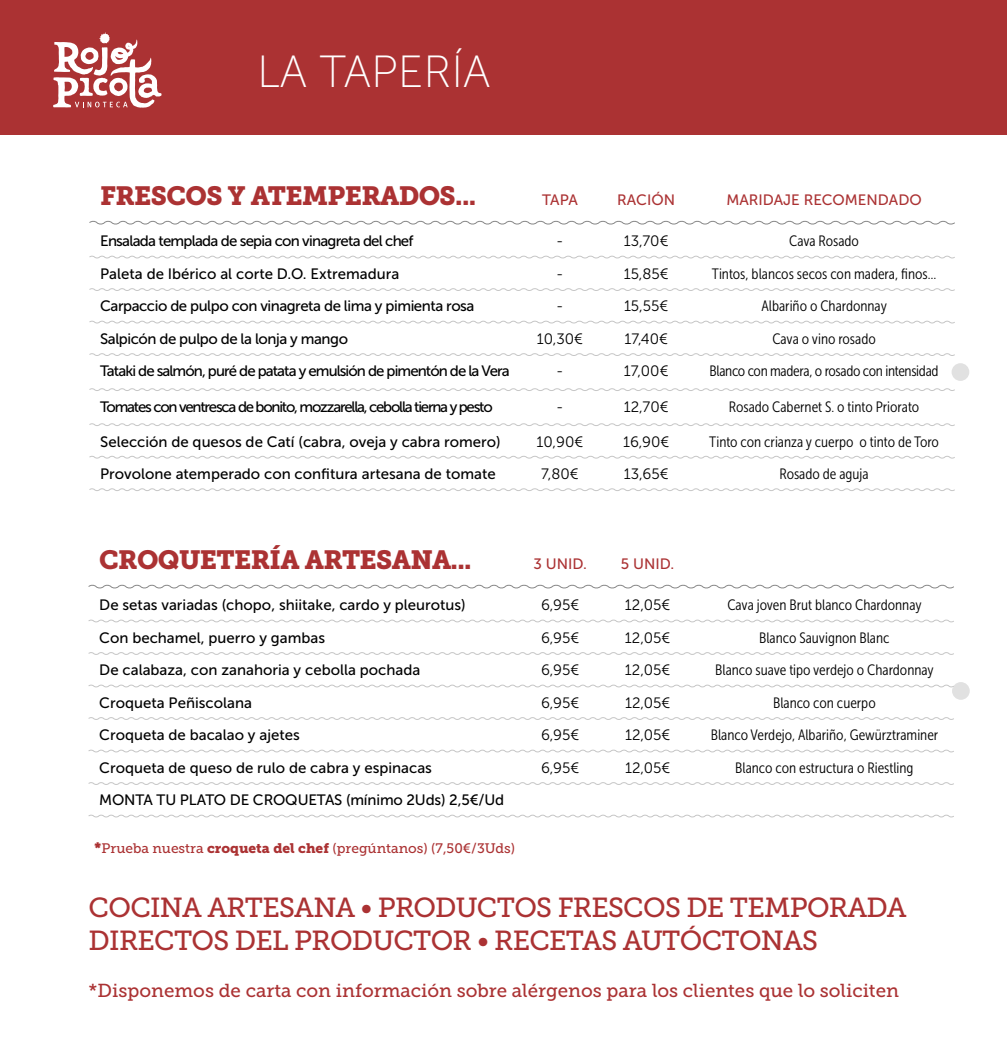
<style>
.page{position:relative;width:1007px;height:1063px;background:#fff}
.page>*{position:absolute;margin:0;border:0;box-sizing:border-box;transform-origin:0 0}
.t1{font:45px "Museo Sans 100";color:#fff}
.t2{font:27.5px/33px "Museo Slab 500";letter-spacing:-.025em;color:#ab3233}
.t3{font:26.25px "Museo Slab 900";letter-spacing:-.025em;color:#ab3233}
.t4{font:18.75px "Museo Slab 500";color:#ab3233}
.t5{font:15px "Museo Sans 500";color:#000}
.t6{font:15px "Museo Sans Cond 300";color:#000}
.t7{font:15px "Museo Sans 300";color:#000}
.t8{font:15px "Museo Sans 500";letter-spacing:-.03em;color:#000}
.t9{font:15px "Museo Sans 500";letter-spacing:-.08em;color:#000}
.t10{font:15px "Museo Sans 500";letter-spacing:-.06em;color:#000}
.t11{font:15px "Museo Sans 500";letter-spacing:-.05em;color:#000}
.t12{font:15px "Museo Sans 500";color:#ab3233}
.t13{font:15px "Museo Sans Cond 300";letter-spacing:-.02em;color:#000}
.t14{font:13.75px "Museo Slab 500";color:#ab3233}
.s1{font-family:"Museo Slab 900";font-size:15px}
.s2{font-family:"Museo Slab 900"}
</style>
<div class="page">
<hr style="left:1006px;top:0;width:1px;height:135px;background:#ab3233">
<div style="left:0;top:0;width:1006px;height:135px;background:#ab3233"></div>
<svg style="left:53px;top:32px;width:109px;height:76px"></svg>
<div style="left:951px;top:682px;width:18px;height:18px;background:#e1e1e1;border-radius:50%"></div>
<div style="left:951px;top:363px;width:18px;height:18px;background:#e1e1e1;border-radius:50%"></div>
<svg style="left:89px;top:220px;width:866px;height:5px"></svg>
<svg style="left:89px;top:255px;width:866px;height:4px"></svg>
<svg style="left:89px;top:288px;width:866px;height:3px"></svg>
<svg style="left:89px;top:320px;width:866px;height:4px"></svg>
<svg style="left:89px;top:353px;width:866px;height:3px"></svg>
<svg style="left:89px;top:388px;width:866px;height:3px"></svg>
<svg style="left:89px;top:423px;width:866px;height:3px"></svg>
<svg style="left:89px;top:455px;width:866px;height:4px"></svg>
<svg style="left:89px;top:488px;width:866px;height:3px"></svg>
<svg style="left:88px;top:584px;width:866px;height:5px"></svg>
<svg style="left:88px;top:619px;width:866px;height:4px"></svg>
<svg style="left:88px;top:652px;width:866px;height:3px"></svg>
<svg style="left:88px;top:684px;width:866px;height:4px"></svg>
<svg style="left:88px;top:717px;width:866px;height:3px"></svg>
<svg style="left:88px;top:749px;width:866px;height:4px"></svg>
<svg style="left:88px;top:782px;width:866px;height:3px"></svg>
<svg style="left:88px;top:814px;width:866px;height:4px"></svg>
<h1 class="t1" style="left:257px;top:48px;width:235px">LA TAPERÍA</h1>
<h3 class="t3" style="left:100px;top:181px;width:377px">FRESCOS Y ATEMPERADOS...</h3>
<p class="t12" style="left:542px;top:192px;width:37px">TAPA</p>
<p class="t12" style="left:617px;top:192px;width:59px">RACIÓN</p>
<p class="t12" style="left:726px;top:192px;width:197px">MARIDAJE RECOMENDADO</p>
<p class="t11" style="left:100px;top:233px;width:315px">Ensalada templada de sepia con vinagreta del chef</p>
<p class="t7" style="left:556px;top:233px;width:9px">-</p>
<p class="t7" style="left:623px;top:233px;width:46px">13,70€</p>
<p class="t6" style="left:789px;top:233px;width:71px">Cava Rosado</p>
<p class="t5" style="left:100px;top:266px;width:300px">Paleta de Ibérico al corte D.O. Extremadura</p>
<p class="t7" style="left:556px;top:266px;width:9px">-</p>
<p class="t7" style="left:623px;top:266px;width:46px">15,85€</p>
<p class="t6" style="left:711px;top:266px;width:226px">Tintos, blancos secos con madera, finos…</p>
<p class="t8" style="left:100px;top:298px;width:376px">Carpaccio de pulpo con vinagreta de lima y pimienta rosa</p>
<p class="t7" style="left:556px;top:298px;width:9px">-</p>
<p class="t7" style="left:624px;top:298px;width:46px">15,55€</p>
<p class="t6" style="left:761px;top:298px;width:127px">Albariño o Chardonnay</p>
<p class="t8" style="left:100px;top:331px;width:249px">Salpicón de pulpo de la lonja y mango</p>
<p class="t7" style="left:536px;top:331px;width:48px">10,30€</p>
<p class="t7" style="left:624px;top:331px;width:45px">17,40€</p>
<p class="t6" style="left:772px;top:331px;width:105px">Cava o vino rosado</p>
<p class="t10" style="left:100px;top:363px;width:411px">Tataki de salmón, puré de patata y emulsión de pimentón de la Vera</p>
<p class="t7" style="left:556px;top:363px;width:9px">-</p>
<p class="t7" style="left:623px;top:363px;width:46px">17,00€</p>
<p class="t13" style="left:709px;top:363px;width:230px">Blanco con madera, o rosado con intensidad</p>
<p class="t9" style="left:100px;top:398px;width:394px">Tomates con ventresca de bonito, mozzarella, cebolla tierna y pesto</p>
<p class="t7" style="left:556px;top:398px;width:9px">-</p>
<p class="t7" style="left:623px;top:398px;width:46px">12,70€</p>
<p class="t6" style="left:728px;top:398px;width:192px">Rosado Cabernet S. o tinto Priorato</p>
<p class="t5" style="left:100px;top:433px;width:402px">Selección de quesos de Catí (cabra, oveja y cabra romero)</p>
<p class="t7" style="left:536px;top:433px;width:48px">10,90€</p>
<p class="t7" style="left:623px;top:433px;width:48px">16,90€</p>
<p class="t6" style="left:709px;top:433px;width:231px">Tinto con crianza y cuerpo o tinto de Toro</p>
<p class="t5" style="left:100px;top:466px;width:397px">Provolone atemperado con confitura artesana de tomate</p>
<p class="t7" style="left:541px;top:466px;width:39px">7,80€</p>
<p class="t7" style="left:623px;top:466px;width:46px">13,65€</p>
<p class="t6" style="left:779px;top:466px;width:91px">Rosado de aguja</p>
<h3 class="t3" style="left:99px;top:544px;width:374px">CROQUETERÍA ARTESANA...</h3>
<p class="t12" style="left:533px;top:556px;width:55px">3 UNID.</p>
<p class="t12" style="left:621px;top:556px;width:55px">5 UNID.</p>
<p class="t5" style="left:99px;top:597px;width:368px">De setas variadas (chopo, shiitake, cardo y pleurotus)</p>
<p class="t7" style="left:541px;top:597px;width:40px">6,95€</p>
<p class="t7" style="left:625px;top:597px;width:47px">12,05€</p>
<p class="t6" style="left:727px;top:597px;width:196px">Cava joven Brut blanco Chardonnay</p>
<p class="t5" style="left:99px;top:629px;width:227px">Con bechamel, puerro y gambas</p>
<p class="t7" style="left:541px;top:630px;width:40px">6,95€</p>
<p class="t7" style="left:625px;top:630px;width:47px">12,05€</p>
<p class="t6" style="left:759px;top:630px;width:132px">Blanco Sauvignon Blanc</p>
<p class="t5" style="left:99px;top:662px;width:322px">De calabaza, con zanahoria y cebolla pochada</p>
<p class="t7" style="left:541px;top:662px;width:40px">6,95€</p>
<p class="t7" style="left:625px;top:662px;width:47px">12,05€</p>
<p class="t6" style="left:715px;top:662px;width:220px">Blanco suave tipo verdejo o Chardonnay</p>
<p class="t5" style="left:99px;top:695px;width:154px">Croqueta Peñiscolana</p>
<p class="t7" style="left:541px;top:695px;width:40px">6,95€</p>
<p class="t7" style="left:625px;top:695px;width:47px">12,05€</p>
<p class="t6" style="left:773px;top:695px;width:104px">Blanco con cuerpo</p>
<p class="t5" style="left:99px;top:727px;width:202px">Croqueta de bacalao y ajetes</p>
<p class="t7" style="left:541px;top:727px;width:40px">6,95€</p>
<p class="t7" style="left:625px;top:727px;width:47px">12,05€</p>
<p class="t6" style="left:710px;top:727px;width:229px">Blanco Verdejo, Albariño, Gewürztraminer</p>
<p class="t5" style="left:99px;top:760px;width:334px">Croqueta de queso de rulo de cabra y espinacas</p>
<p class="t7" style="left:541px;top:760px;width:40px">6,95€</p>
<p class="t7" style="left:625px;top:760px;width:47px">12,05€</p>
<p class="t6" style="left:735px;top:760px;width:180px">Blanco con estructura o Riestling</p>
<p class="t5" style="left:99px;top:792px;width:406px">MONTA TU PLATO DE CROQUETAS (mínimo 2Uds) 2,5€/Ud</p>
<p class="t14" style="left:94px;top:841px;width:422px"><span class="s1">*</span>Prueba nuestra <span class="s2">croqueta del chef</span> (pregúntanos) (7,50€/3Uds)</p>
<h2 class="t2" style="left:89px;top:891px;width:819px">COCINA ARTESANA • PRODUCTOS FRESCOS DE TEMPORADA<br>DIRECTOS DEL PRODUCTOR • RECETAS AUTÓCTONAS</h2>
<p class="t4" style="left:89px;top:980px;width:811px">*Disponemos de carta con información sobre alérgenos para los clientes que lo soliciten</p>
</div>
